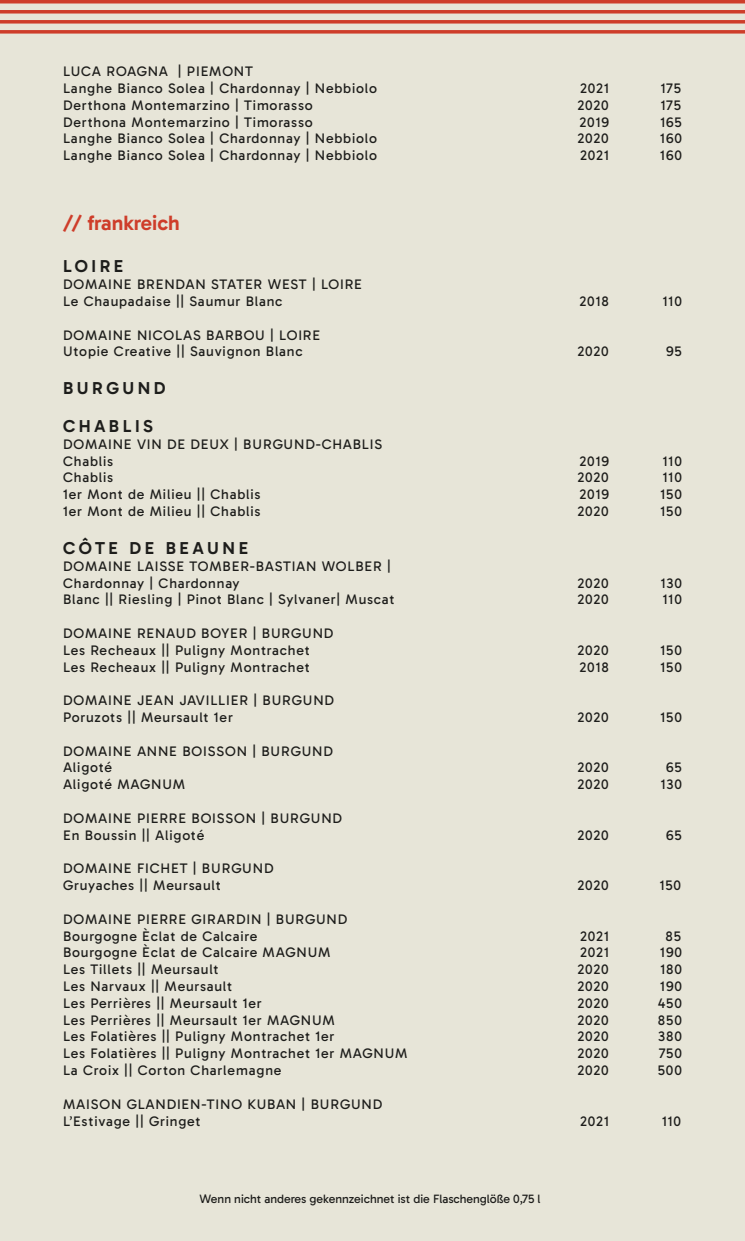
<style>
.page{position:relative;width:745px;height:1241px;background:#fff}
.page>*{position:absolute;margin:0;border:0;box-sizing:border-box;transform-origin:0 0}
.deutschland{font:600 21px "Gabarito";color:#ce3d2a}
.Gericht{font:600 17.5px "Gabarito";letter-spacing:.2em;color:#1d1d1b}
.Wein_3_Spaltig{font:14px "Gabarito";letter-spacing:.06em;color:#1d1d1b}
.t1{font:12.25px "Gabarito";color:#1d1d1b}
</style>
<div class="page">
<div style="left:0;top:0;width:744px;height:1240px;background:#e7e5d8"></div>
<hr style="left:0;top:0;width:744px;height:3px;background:#ce3d2a">
<svg style="left:0;top:10px;width:744px;height:4px;background:#d0513f"></svg>
<svg style="left:0;top:20px;width:744px;height:4px;background:#d1513f"></svg>
<svg style="left:0;top:30px;width:744px;height:4px;background:#d0513f"></svg>
<p class="Wein_3_Spaltig" style="left:63px;top:63px;width:191px">LUCA ROAGNA | PIEMONT</p>
<p class="Wein_3_Spaltig" style="left:63px;top:80px;width:315px">Langhe Bianco Solea | Chardonnay | Nebbiolo</p>
<p class="Wein_3_Spaltig" style="left:579px;top:80px;width:30px">2021</p>
<p class="Wein_3_Spaltig" style="left:660px;top:80px;width:22px">175</p>
<p class="Wein_3_Spaltig" style="left:63px;top:96px;width:251px">Derthona Montemarzino | Timorasso</p>
<p class="Wein_3_Spaltig" style="left:577px;top:96px;width:33px">2020</p>
<p class="Wein_3_Spaltig" style="left:660px;top:96px;width:22px">175</p>
<p class="Wein_3_Spaltig" style="left:63px;top:113px;width:251px">Derthona Montemarzino | Timorasso</p>
<p class="Wein_3_Spaltig" style="left:579px;top:113px;width:31px">2019</p>
<p class="Wein_3_Spaltig" style="left:660px;top:113px;width:23px">165</p>
<p class="Wein_3_Spaltig" style="left:63px;top:130px;width:315px">Langhe Bianco Solea | Chardonnay | Nebbiolo</p>
<p class="Wein_3_Spaltig" style="left:577px;top:130px;width:33px">2020</p>
<p class="Wein_3_Spaltig" style="left:659px;top:130px;width:23px">160</p>
<p class="Wein_3_Spaltig" style="left:63px;top:147px;width:315px">Langhe Bianco Solea | Chardonnay | Nebbiolo</p>
<p class="Wein_3_Spaltig" style="left:579px;top:147px;width:30px">2021</p>
<p class="Wein_3_Spaltig" style="left:659px;top:147px;width:23px">160</p>
<p class="deutschland" style="left:63px;top:210px;width:118px">// frankreich</p>
<p class="Gericht" style="left:63px;top:255px;width:62px">LOIRE</p>
<p class="Wein_3_Spaltig" style="left:63px;top:276px;width:300px">DOMAINE BRENDAN STATER WEST | LOIRE</p>
<p class="Wein_3_Spaltig" style="left:63px;top:292px;width:221px">Le Chaupadaise || Saumur Blanc</p>
<p class="Wein_3_Spaltig" style="left:579px;top:292px;width:31px">2018</p>
<p class="Wein_3_Spaltig" style="left:662px;top:292px;width:20px">110</p>
<p class="Wein_3_Spaltig" style="left:63px;top:326px;width:258px">DOMAINE NICOLAS BARBOU | LOIRE</p>
<p class="Wein_3_Spaltig" style="left:63px;top:343px;width:241px">Utopie Creative || Sauvignon Blanc</p>
<p class="Wein_3_Spaltig" style="left:577px;top:343px;width:33px">2020</p>
<p class="Wein_3_Spaltig" style="left:666px;top:343px;width:17px">95</p>
<p class="Gericht" style="left:63px;top:377px;width:104px">BURGUND</p>
<p class="Gericht" style="left:63px;top:415px;width:91px">CHABLIS</p>
<p class="Wein_3_Spaltig" style="left:63px;top:435px;width:320px">DOMAINE VIN DE DEUX | BURGUND-CHABLIS</p>
<p class="Wein_3_Spaltig" style="left:63px;top:452px;width:52px">Chablis</p>
<p class="Wein_3_Spaltig" style="left:579px;top:452px;width:31px">2019</p>
<p class="Wein_3_Spaltig" style="left:662px;top:452px;width:20px">110</p>
<p class="Wein_3_Spaltig" style="left:63px;top:469px;width:52px">Chablis</p>
<p class="Wein_3_Spaltig" style="left:577px;top:469px;width:33px">2020</p>
<p class="Wein_3_Spaltig" style="left:662px;top:469px;width:20px">110</p>
<p class="Wein_3_Spaltig" style="left:63px;top:486px;width:199px">1er Mont de Milieu || Chablis</p>
<p class="Wein_3_Spaltig" style="left:579px;top:486px;width:31px">2019</p>
<p class="Wein_3_Spaltig" style="left:660px;top:486px;width:23px">150</p>
<p class="Wein_3_Spaltig" style="left:63px;top:502px;width:199px">1er Mont de Milieu || Chablis</p>
<p class="Wein_3_Spaltig" style="left:577px;top:502px;width:33px">2020</p>
<p class="Wein_3_Spaltig" style="left:660px;top:502px;width:23px">150</p>
<p class="Gericht" style="left:63px;top:536px;width:186px">CÔTE DE BEAUNE</p>
<p class="Wein_3_Spaltig" style="left:63px;top:557px;width:329px">DOMAINE LAISSE TOMBER-BASTIAN WOLBER |</p>
<p class="Wein_3_Spaltig" style="left:63px;top:574px;width:178px">Chardonnay | Chardonnay</p>
<p class="Wein_3_Spaltig" style="left:577px;top:574px;width:33px">2020</p>
<p class="Wein_3_Spaltig" style="left:660px;top:574px;width:23px">130</p>
<p class="Wein_3_Spaltig" style="left:63px;top:591px;width:332px">Blanc || Riesling | Pinot Blanc | Sylvaner| Muscat</p>
<p class="Wein_3_Spaltig" style="left:577px;top:591px;width:33px">2020</p>
<p class="Wein_3_Spaltig" style="left:662px;top:591px;width:20px">110</p>
<p class="Wein_3_Spaltig" style="left:63px;top:624px;width:272px">DOMAINE RENAUD BOYER | BURGUND</p>
<p class="Wein_3_Spaltig" style="left:63px;top:641px;width:248px">Les Recheaux || Puligny Montrachet</p>
<p class="Wein_3_Spaltig" style="left:577px;top:641px;width:33px">2020</p>
<p class="Wein_3_Spaltig" style="left:660px;top:641px;width:23px">150</p>
<p class="Wein_3_Spaltig" style="left:63px;top:658px;width:248px">Les Recheaux || Puligny Montrachet</p>
<p class="Wein_3_Spaltig" style="left:579px;top:658px;width:31px">2018</p>
<p class="Wein_3_Spaltig" style="left:660px;top:658px;width:23px">150</p>
<p class="Wein_3_Spaltig" style="left:63px;top:691px;width:272px">DOMAINE JEAN JAVILLIER | BURGUND</p>
<p class="Wein_3_Spaltig" style="left:63px;top:708px;width:171px">Poruzots || Meursault 1er</p>
<p class="Wein_3_Spaltig" style="left:577px;top:708px;width:33px">2020</p>
<p class="Wein_3_Spaltig" style="left:660px;top:708px;width:23px">150</p>
<p class="Wein_3_Spaltig" style="left:63px;top:742px;width:271px">DOMAINE ANNE BOISSON | BURGUND</p>
<p class="Wein_3_Spaltig" style="left:63px;top:759px;width:50px">Aligoté</p>
<p class="Wein_3_Spaltig" style="left:577px;top:759px;width:33px">2020</p>
<p class="Wein_3_Spaltig" style="left:665px;top:759px;width:17px">65</p>
<p class="Wein_3_Spaltig" style="left:63px;top:775px;width:124px">Aligoté MAGNUM</p>
<p class="Wein_3_Spaltig" style="left:577px;top:775px;width:33px">2020</p>
<p class="Wein_3_Spaltig" style="left:660px;top:775px;width:23px">130</p>
<p class="Wein_3_Spaltig" style="left:63px;top:809px;width:280px">DOMAINE PIERRE BOISSON | BURGUND</p>
<p class="Wein_3_Spaltig" style="left:63px;top:826px;width:143px">En Boussin || Aligoté</p>
<p class="Wein_3_Spaltig" style="left:577px;top:826px;width:33px">2020</p>
<p class="Wein_3_Spaltig" style="left:665px;top:826px;width:17px">65</p>
<p class="Wein_3_Spaltig" style="left:63px;top:859px;width:212px">DOMAINE FICHET | BURGUND</p>
<p class="Wein_3_Spaltig" style="left:63px;top:876px;width:159px">Gruyaches || Meursault</p>
<p class="Wein_3_Spaltig" style="left:577px;top:876px;width:33px">2020</p>
<p class="Wein_3_Spaltig" style="left:659px;top:876px;width:23px">150</p>
<p class="Wein_3_Spaltig" style="left:63px;top:910px;width:285px">DOMAINE PIERRE GIRARDIN | BURGUND</p>
<p class="Wein_3_Spaltig" style="left:63px;top:927px;width:195px">Bourgogne Èclat de Calcaire</p>
<p class="Wein_3_Spaltig" style="left:579px;top:927px;width:30px">2021</p>
<p class="Wein_3_Spaltig" style="left:665px;top:927px;width:17px">85</p>
<p class="Wein_3_Spaltig" style="left:63px;top:943px;width:269px">Bourgogne Èclat de Calcaire MAGNUM</p>
<p class="Wein_3_Spaltig" style="left:579px;top:943px;width:30px">2021</p>
<p class="Wein_3_Spaltig" style="left:660px;top:943px;width:23px">190</p>
<p class="Wein_3_Spaltig" style="left:63px;top:960px;width:157px">Les Tillets || Meursault</p>
<p class="Wein_3_Spaltig" style="left:577px;top:960px;width:33px">2020</p>
<p class="Wein_3_Spaltig" style="left:660px;top:960px;width:23px">180</p>
<p class="Wein_3_Spaltig" style="left:63px;top:977px;width:170px">Les Narvaux || Meursault</p>
<p class="Wein_3_Spaltig" style="left:577px;top:977px;width:33px">2020</p>
<p class="Wein_3_Spaltig" style="left:660px;top:977px;width:23px">190</p>
<p class="Wein_3_Spaltig" style="left:63px;top:994px;width:200px">Les Perrières || Meursault 1er</p>
<p class="Wein_3_Spaltig" style="left:577px;top:994px;width:33px">2020</p>
<p class="Wein_3_Spaltig" style="left:657px;top:994px;width:25px">450</p>
<p class="Wein_3_Spaltig" style="left:63px;top:1011px;width:273px">Les Perrières || Meursault 1er MAGNUM</p>
<p class="Wein_3_Spaltig" style="left:577px;top:1011px;width:33px">2020</p>
<p class="Wein_3_Spaltig" style="left:657px;top:1011px;width:25px">850</p>
<p class="Wein_3_Spaltig" style="left:63px;top:1027px;width:273px">Les Folatières || Puligny Montrachet 1er</p>
<p class="Wein_3_Spaltig" style="left:577px;top:1027px;width:33px">2020</p>
<p class="Wein_3_Spaltig" style="left:657px;top:1027px;width:25px">380</p>
<p class="Wein_3_Spaltig" style="left:63px;top:1044px;width:346px">Les Folatières || Puligny Montrachet 1er MAGNUM</p>
<p class="Wein_3_Spaltig" style="left:577px;top:1044px;width:33px">2020</p>
<p class="Wein_3_Spaltig" style="left:658px;top:1044px;width:25px">750</p>
<p class="Wein_3_Spaltig" style="left:63px;top:1061px;width:220px">La Croix || Corton Charlemagne</p>
<p class="Wein_3_Spaltig" style="left:577px;top:1061px;width:33px">2020</p>
<p class="Wein_3_Spaltig" style="left:657px;top:1061px;width:26px">500</p>
<p class="Wein_3_Spaltig" style="left:63px;top:1095px;width:320px">MAISON GLANDIEN-TINO KUBAN | BURGUND</p>
<p class="Wein_3_Spaltig" style="left:63px;top:1111px;width:139px">L’Estivage || Gringet</p>
<p class="Wein_3_Spaltig" style="left:579px;top:1111px;width:30px">2021</p>
<p class="Wein_3_Spaltig" style="left:661px;top:1111px;width:20px">110</p>
<p class="t1" style="left:199px;top:1190px;width:342px">Wenn nicht anderes gekennzeichnet ist die Flaschenglöße 0,75 l</p>
</div>
